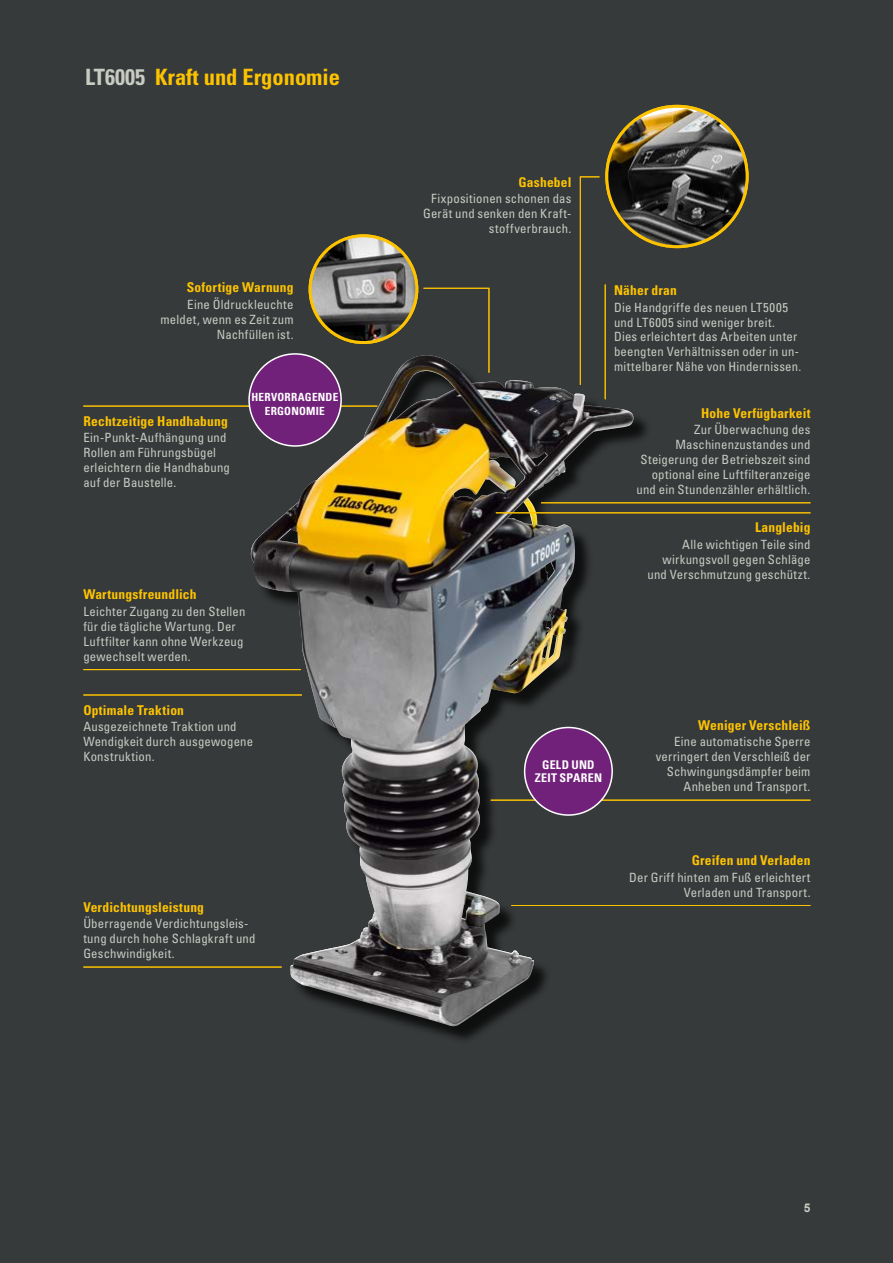
<style>
.page{position:relative;width:893px;height:1263px;background:#373a3b}
.page>*{position:absolute;margin:0;border:0;box-sizing:border-box;transform-origin:0 0}
.t1{font:700 condensed 22.5px "Univers";color:#fdc300}
.t2{font:700 condensed 13.5px "Univers";letter-spacing:.015em;color:#fdc300}
.t3{font:condensed 12.75px/15px "Univers";letter-spacing:.015em;color:#c8cbc2;text-align:right}
.t4{font:700 condensed 12px/13.5px "Univers";letter-spacing:.02em;color:#fff;text-align:center}
.t5{font:700 12px "Arial";color:#c8cbc2}
.t6{font:700 condensed 11.25px/13.5px "Univers";letter-spacing:.02em;color:#fff;text-align:center}
.s1{color:#c8cbc2}
</style>
<div class="page">
<img style="left:607px;top:109px;width:140px;height:138px">
<div style="left:254px;top:358px;width:398px;height:687px;background:#000;opacity:.75"></div>
<img style="left:607px;top:106px;width:140px;height:141px;border-radius:50%">
<div style="left:605px;top:105px;width:144px;height:143px;border:3px solid #fdc300;border-radius:50%"></div>
<img style="left:310px;top:236px;width:107px;height:106px;border-radius:53px">
<div style="left:309px;top:234px;width:109px;height:110px;border:3px solid #fdc300;border-radius:50%"></div>
<hr style="left:496px;top:512px;width:314px;height:1px;background:#fdc300">
<hr style="left:541px;top:502px;width:269px;height:1px;background:#fdc300">
<hr style="left:83px;top:406px;width:294px;height:1px;background:#fdc300">
<hr style="left:83px;top:669px;width:218px;height:1px;background:#fdc300">
<hr style="left:83px;top:695px;width:219px;height:1px;background:#fdc300">
<hr style="left:605px;top:284px;width:1px;height:115px;background:#fdc300">
<hr style="left:491px;top:800px;width:319px;height:1px;background:#fdc300">
<hr style="left:511px;top:905px;width:299px;height:1px;background:#fdc300">
<hr style="left:83px;top:967px;width:199px;height:1px;background:#fdc300">
<svg style="left:580px;top:176px;width:20px;height:210px"></svg>
<svg style="left:423px;top:287px;width:67px;height:86px"></svg>
<div style="left:249px;top:354px;width:92px;height:92px;background:#72217b;border-radius:50%"></div>
<div style="left:248px;top:353px;width:94px;height:94px;border:2px solid #fff;border-radius:50%"></div>
<div style="left:525px;top:727px;width:87px;height:88px;background:#72217b;border-radius:50%"></div>
<div style="left:524px;top:727px;width:89px;height:89px;border:2px solid #fff;border-radius:50%"></div>
<h1 class="t1" style="left:85px;top:63px;width:256px"><span class="s1">LT6005</span> Kraft und Ergonomie</h1>
<p class="t2" style="left:187px;top:279px;width:108px">Sofortige Warnung</p>
<p class="t3" style="left:160px;top:296px;width:135px">Eine Öldruckleuchte meldet, wenn es Zeit zum<br>Nachfüllen ist.</p>
<p class="t2" style="left:83px;top:413px;width:146px">Rechtzeitige Handhabung</p>
<p class="t3" style="left:83px;top:430px;width:148px;text-align:left">Ein-Punkt-Aufhängung und<br>Rollen am Führungsbügel erleichtern die Handhabung auf der Baustelle.</p>
<p class="t6" style="left:251px;top:390px;width:88px">HERVORRAGENDE<br>ERGONOMIE</p>
<p class="t2" style="left:83px;top:586px;width:115px">Wartungsfreundlich</p>
<p class="t3" style="left:83px;top:603px;width:164px;text-align:left">Leichter Zugang zu den Stellen für die tägliche Wartung. Der<br>Luftfilter kann ohne Werkzeug gewechselt werden.</p>
<p class="t2" style="left:83px;top:701px;width:102px">Optimale Traktion</p>
<p class="t3" style="left:83px;top:719px;width:171px;text-align:left">Ausgezeichnete Traktion und<br>Wendigkeit durch ausgewogene<br>Konstruktion.</p>
<p class="t2" style="left:83px;top:899px;width:122px">Verdichtungsleistung</p>
<p class="t3" style="left:83px;top:916px;width:174px;text-align:left">Überragende Verdichtungsleis&shy;tung durch hohe Schlagkraft und<br>Geschwindigkeit.</p>
<p class="t2" style="left:519px;top:174px;width:54px">Gashebel</p>
<p class="t3" style="left:423px;top:191px;width:150px">Fixpositionen schonen das<br>Gerät und senken den Kraft&shy;stoffverbrauch.</p>
<p class="t2" style="left:614px;top:282px;width:64px">Näher dran</p>
<p class="t3" style="left:614px;top:299px;width:189px;text-align:left">Die Handgriffe des neuen LT5005 und LT6005 sind weniger breit.<br>Dies erleichtert das Arbeiten unter beengten Verhältnissen oder in un&shy;mittelbarer Nähe von Hindernissen.</p>
<p class="t2" style="left:701px;top:405px;width:111px">Hohe Verfügbarkeit</p>
<p class="t3" style="left:636px;top:422px;width:176px">Zur Überwachung des<br>Maschinenzustandes und<br>Steigerung der Betriebszeit sind optional eine Luftfilteranzeige und ein Stundenzähler erhältlich.</p>
<p class="t2" style="left:755px;top:519px;width:57px">Langlebig</p>
<p class="t3" style="left:647px;top:536px;width:164px">Alle wichtigen Teile sind wirkungsvoll gegen Schläge und Verschmutzung geschützt.</p>
<p class="t4" style="left:535px;top:758px;width:69px">GELD UND<br>ZEIT SPAREN</p>
<p class="t2" style="left:698px;top:717px;width:114px">Weniger Verschleiß</p>
<p class="t3" style="left:656px;top:734px;width:156px">Eine automatische Sperre verringert den Verschleiß der<br>Schwingungsdämpfer beim<br>Anheben und Transport.</p>
<p class="t2" style="left:692px;top:852px;width:120px">Greifen und Verladen</p>
<p class="t3" style="left:629px;top:869px;width:183px">Der Griff hinten am Fuß erleichtert<br>Verladen und Transport.</p>
<p class="t5" style="left:804px;top:1200px;width:8px">5</p>
</div>
